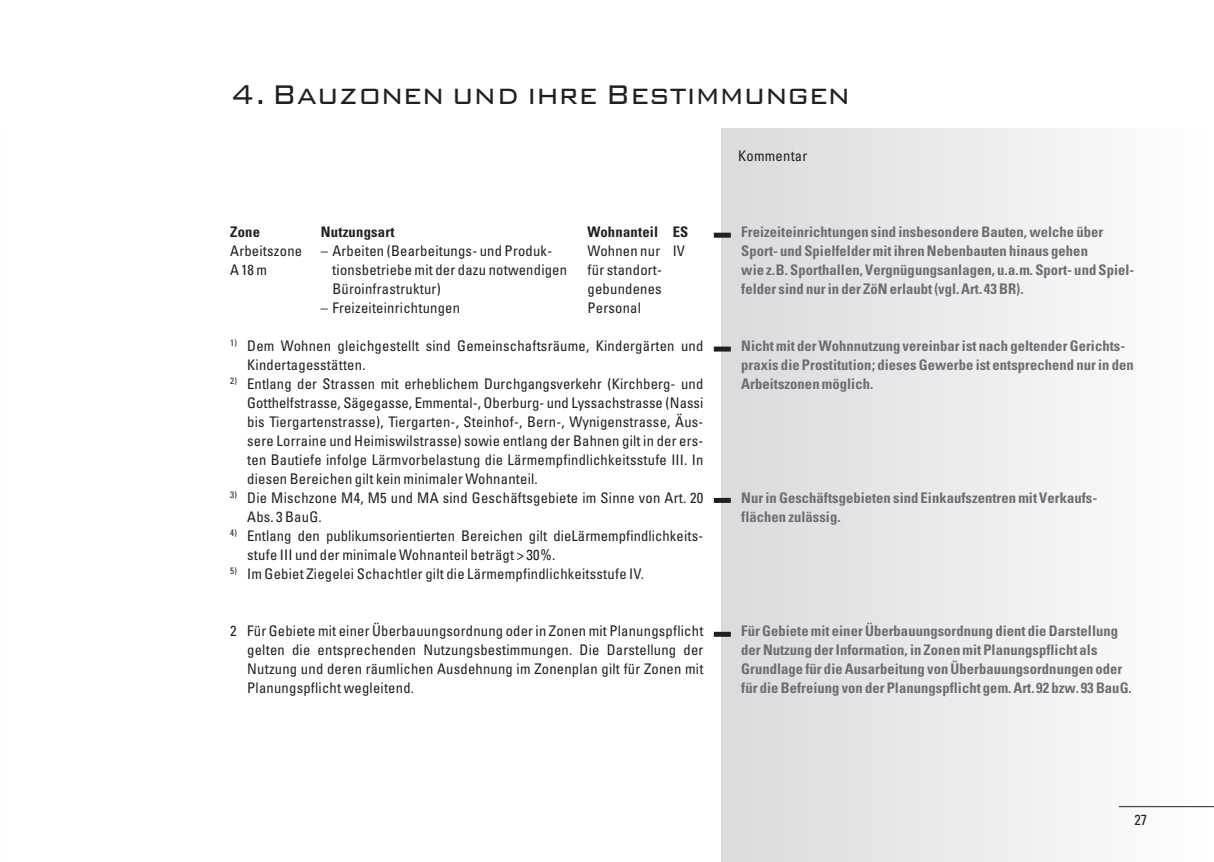
<style>
.page{position:relative;width:1214px;height:862px;background:#fff}
.page>*{position:absolute;margin:0;border:0;box-sizing:border-box;transform-origin:0 0}
.t1{font:300 36px "Bank Gothic BT";color:#231f20;scale:.9 1}
.t2{font:condensed 14.6px/19px "Univers";letter-spacing:.015em;color:#231f20}
.t3{font:700 condensed 14.6px/19px "Univers";letter-spacing:.005em;color:#6c6d70}
.t4{font:700 condensed 14.6px "Univers";letter-spacing:.015em;color:#231f20}
</style>
<div class="page">
<div style="left:721px;top:128px;width:492px;height:734px;background:linear-gradient(to right,#d9dadc,#fefefe)"></div>
<div style="left:713px;top:233px;width:17px;height:5px;background:#231f20"></div>
<div style="left:713px;top:346px;width:17px;height:5px;background:#231f20"></div>
<div style="left:713px;top:498px;width:17px;height:5px;background:#231f20"></div>
<div style="left:713px;top:632px;width:17px;height:5px;background:#231f20"></div>
<hr style="left:1118px;top:806px;width:95px;height:1px;background:#231f20">
<h1 class="t1" style="left:230px;top:76px;width:690px">4. Bauzonen und ihre Bestimmungen</h1>
<p class="t4" style="left:230px;top:223px;width:31px">Zone</p>
<p class="t4" style="left:321px;top:223px;width:75px">Nutzungsart</p>
<p class="t4" style="left:587px;top:223px;width:102px">Wohnanteil ES</p>
<p class="t2" style="left:230px;top:241px;width:73px">Arbeitszone</p>
<p class="t2" style="left:321px;top:241px;width:233px">– Arbeiten (Bearbeitungs- und Produk-</p>
<p class="t2" style="left:587px;top:241px;width:99px">Wohnen nur IV</p>
<p class="t2" style="left:230px;top:260px;width:38px">A 18 m</p>
<p class="t2" style="left:332px;top:260px;width:236px">tionsbetriebe mit der dazu notwendigen</p>
<p class="t2" style="left:587px;top:260px;width:76px">für standort-</p>
<p class="t2" style="left:332px;top:279px;width:110px">Büroinfrastruktur)</p>
<p class="t2" style="left:587px;top:279px;width:76px">gebundenes</p>
<p class="t2" style="left:321px;top:298px;width:140px">– Freizeiteinrichtungen</p>
<p class="t2" style="left:587px;top:298px;width:55px">Personal</p>
<p class="t2" style="left:247px;top:336px;width:457px;text-indent:-17px"><sup>1)</sup> Dem Wohnen gleichgestellt sind Gemeinschaftsräume, Kindergärten und<br>Kindertagesstätten.</p>
<p class="t2" style="left:247px;top:374px;width:457px;text-align:justify;text-indent:-17px"><sup>2)</sup> Entlang der Strassen mit erheblichem Durchgangsverkehr (Kirchberg- und Gotthelfstrasse, Sägegasse, Emmental-, Oberburg- und Lyssachstrasse (Nassi bis Tiergartenstrasse), Tiergarten-, Steinhof-, Bern-, Wynigenstrasse, Äus&shy;sere Lorraine und Heimiswilstrasse) sowie entlang der Bahnen gilt in der ers&shy;ten Bautiefe infolge Lärmvorbelastung die Lärmempfindlichkeitsstufe III. In diesen Bereichen gilt kein minimaler Wohnanteil.</p>
<p class="t2" style="left:247px;top:488px;width:457px;text-indent:-17px"><sup>3)</sup> Die Mischzone M4, M5 und MA sind Geschäftsgebiete im Sinne von Art. 20<br>Abs. 3 BauG.</p>
<p class="t2" style="left:247px;top:526px;width:457px;text-indent:-17px"><sup>4)</sup> Entlang den publikumsorientierten Bereichen gilt dieLärmempfindlichkeits&shy;stufe III und der minimale Wohnanteil beträgt &gt; 30%.</p>
<p class="t2" style="left:230px;top:564px;width:415px"><sup>5)</sup> Im Gebiet Ziegelei Schachtler gilt die Lärmempfindlichkeitsstufe IV.</p>
<p class="t2" style="left:247px;top:621px;width:457px;text-align:justify;text-indent:-17px">2 Für Gebiete mit einer Überbauungsordnung oder in Zonen mit Planungspflicht gelten die entsprechenden Nutzungsbestimmungen. Die Darstellung der Nutzung und deren räumlichen Ausdehnung im Zonenplan gilt für Zonen mit Planungspflicht wegleitend.</p>
<p class="t2" style="left:738px;top:146px;width:71px">Kommentar</p>
<p class="t3" style="left:741px;top:222px;width:394px">Freizeiteinrichtungen sind insbesondere Bauten, welche über Sport- und Spielfelder mit ihren Nebenbauten hinaus gehen<br>wie z.B. Sporthallen, Vergnügungsanlagen, u.a.m. Sport- und Spiel&shy;felder sind nur in der ZöN erlaubt (vgl. Art. 43 BR).</p>
<p class="t3" style="left:741px;top:336px;width:394px">Nicht mit der Wohnnutzung vereinbar ist nach geltender Gerichts&shy;praxis die Prostitution; dieses Gewerbe ist entsprechend nur in den<br>Arbeitszonen möglich.</p>
<p class="t3" style="left:741px;top:488px;width:357px">Nur in Geschäftsgebieten sind Einkaufszentren mit Verkaufs&shy;flächen zulässig.</p>
<p class="t3" style="left:741px;top:621px;width:392px">Für Gebiete mit einer Überbauungsordnung dient die Darstellung der Nutzung der Information, in Zonen mit Planungspflicht als Grundlage für die Ausarbeitung von Überbauungsordnungen oder für die Befreiung von der Planungspflicht gem. Art. 92 bzw. 93 BauG.</p>
<p class="t2" style="left:1134px;top:810px;width:14px">27</p>
</div>
